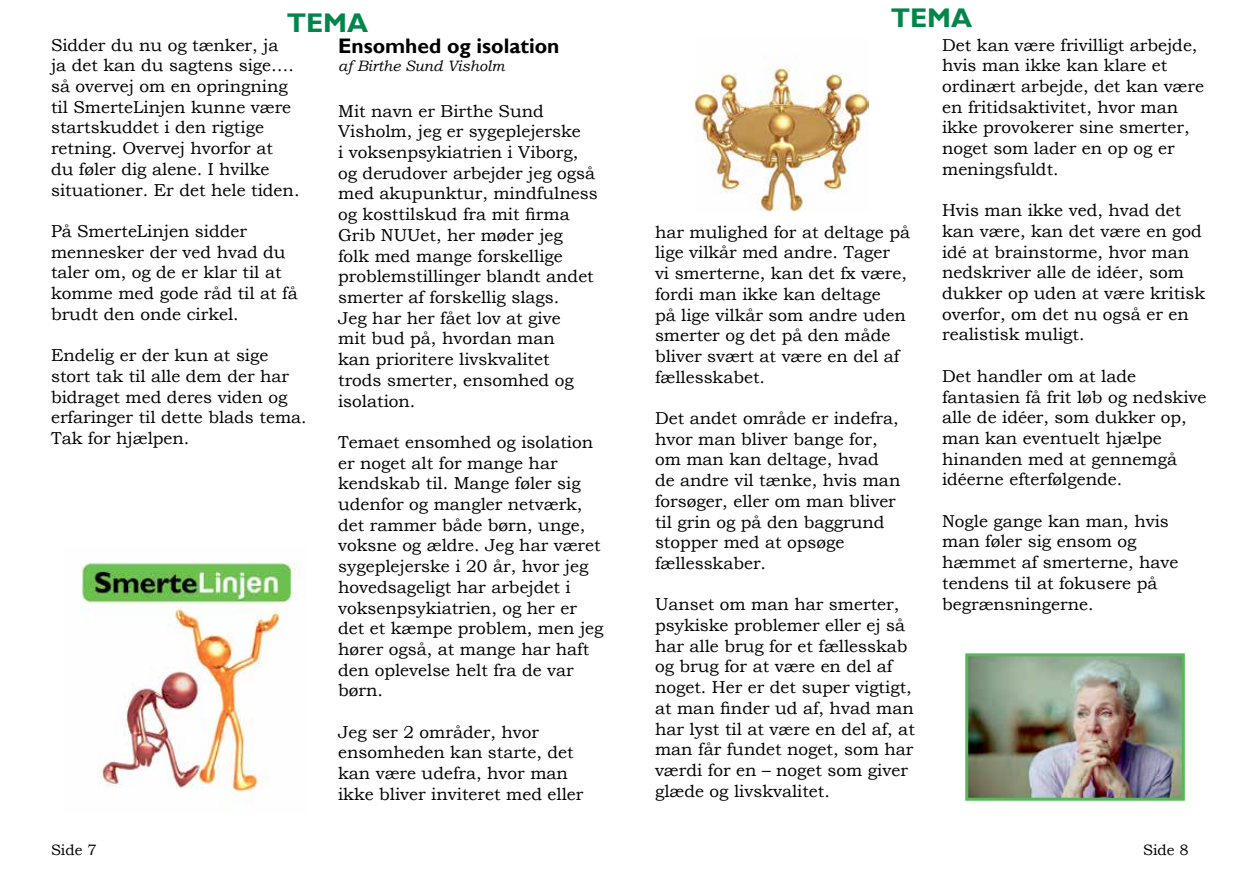
<style>
.page{position:relative;width:1259px;height:893px;background:#fff}
.page>*{position:absolute;margin:0;border:0;box-sizing:border-box;transform-origin:0 0}
.t1{font:700 27px "Gill Sans";color:#00854a}
.t2{font:700 21px "Gill Sans";color:#000}
.t3{font:17.25px/20.7px "Bookman Old Style";color:#000}
.t4{font:italic 15px "Bookman Old Style";color:#000}
.t5{font:15px "Bookman Old Style";color:#000}
</style>
<div class="page">
<img style="left:81px;top:562px;width:222px;height:239px">
<img style="left:694px;top:55px;width:174px;height:157px">
<img style="left:969px;top:657px;width:211px;height:140px">
<div style="left:965px;top:653px;width:219px;height:148px;border:3px solid #51bc53"></div>
<h1 class="t1" style="left:287px;top:6px;width:83px">TEMA</h1>
<p class="t3" style="left:51px;top:34px;width:250px">Sidder du nu og tænker, ja<br>ja det kan du sagtens sige…. så overvej om en opringning til SmerteLinjen kunne være startskuddet i den rigtige retning. Overvej hvorfor at du føler dig alene. I hvilke situationer. Er det hele tiden.</p>
<p class="t3" style="left:51px;top:221px;width:248px">På SmerteLinjen sidder mennesker der ved hvad du taler om, og de er klar til at komme med gode råd til at få brudt den onde cirkel.</p>
<p class="t3" style="left:51px;top:345px;width:257px">Endelig er der kun at sige stort tak til alle dem der har bidraget med deres viden og erfaringer til dette blads tema.<br>Tak for hjælpen.</p>
<p class="t2" style="left:338px;top:33px;width:223px">Ensomhed og isolation</p>
<p class="t4" style="left:338px;top:55px;width:168px">af Birthe Sund Visholm</p>
<p class="t3" style="left:338px;top:101px;width:261px">Mit navn er Birthe Sund<br>Visholm, jeg er sygeplejerske<br>i voksenpsykiatrien i Viborg, og derudover arbejder jeg også med akupunktur, mindfulness og kosttilskud fra mit firma<br>Grib NUUet, her møder jeg folk med mange forskellige problemstillinger blandt andet smerter af forskellig slags.<br>Jeg har her fået lov at give<br>mit bud på, hvordan man<br>kan prioritere livskvalitet<br>trods smerter, ensomhed og isolation.</p>
<p class="t3" style="left:338px;top:432px;width:267px">Temaet ensomhed og isolation er noget alt for mange har kendskab til. Mange føler sig udenfor og mangler netværk, det rammer både børn, unge, voksne og ældre. Jeg har været sygeplejerske i 20 år, hvor jeg hovedsageligt har arbejdet i voksenpsykiatrien, og her er det et kæmpe problem, men jeg hører også, at mange har haft den oplevelse helt fra de var børn.</p>
<p class="t3" style="left:338px;top:722px;width:247px">Jeg ser 2 områder, hvor ensomheden kan starte, det kan være udefra, hvor man ikke bliver inviteret med eller</p>
<h1 class="t1" style="left:890px;top:2px;width:83px">TEMA</h1>
<p class="t3" style="left:655px;top:222px;width:256px">har mulighed for at deltage på lige vilkår med andre. Tager<br>vi smerterne, kan det fx være, fordi man ikke kan deltage<br>på lige vilkår som andre uden smerter og det på den måde bliver svært at være en del af fællesskabet.</p>
<p class="t3" style="left:655px;top:408px;width:247px">Det andet område er indefra, hvor man bliver bange for, om man kan deltage, hvad de andre vil tænke, hvis man forsøger, eller om man bliver til grin og på den baggrund stopper med at opsøge fællesskaber.</p>
<p class="t3" style="left:655px;top:594px;width:261px">Uanset om man har smerter, psykiske problemer eller ej så har alle brug for et fællesskab og brug for at være en del af noget. Her er det super vigtigt, at man finder ud af, hvad man har lyst til at være en del af, at man får fundet noget, som har værdi for en – noget som giver glæde og livskvalitet.</p>
<p class="t3" style="left:942px;top:34px;width:263px">Det kan være frivilligt arbejde, hvis man ikke kan klare et ordinært arbejde, det kan være en fritidsaktivitet, hvor man ikke provokerer sine smerter, noget som lader en op og er meningsfuldt.</p>
<p class="t3" style="left:942px;top:200px;width:264px">Hvis man ikke ved, hvad det kan være, kan det være en god idé at brainstorme, hvor man nedskriver alle de idéer, som dukker op uden at være kritisk overfor, om det nu også er en realistisk muligt.</p>
<p class="t3" style="left:942px;top:366px;width:266px">Det handler om at lade fantasien få frit løb og nedskive alle de idéer, som dukker op, man kan eventuelt hjælpe hinanden med at gennemgå idéerne efterfølgende.</p>
<p class="t3" style="left:942px;top:511px;width:238px">Nogle gange kan man, hvis man føler sig ensom og hæmmet af smerterne, have tendens til at fokusere på begrænsningerne.</p>
<p class="t5" style="left:51px;top:840px;width:47px">Side 7</p>
<p class="t5" style="left:1143px;top:840px;width:47px">Side 8</p>
</div>
